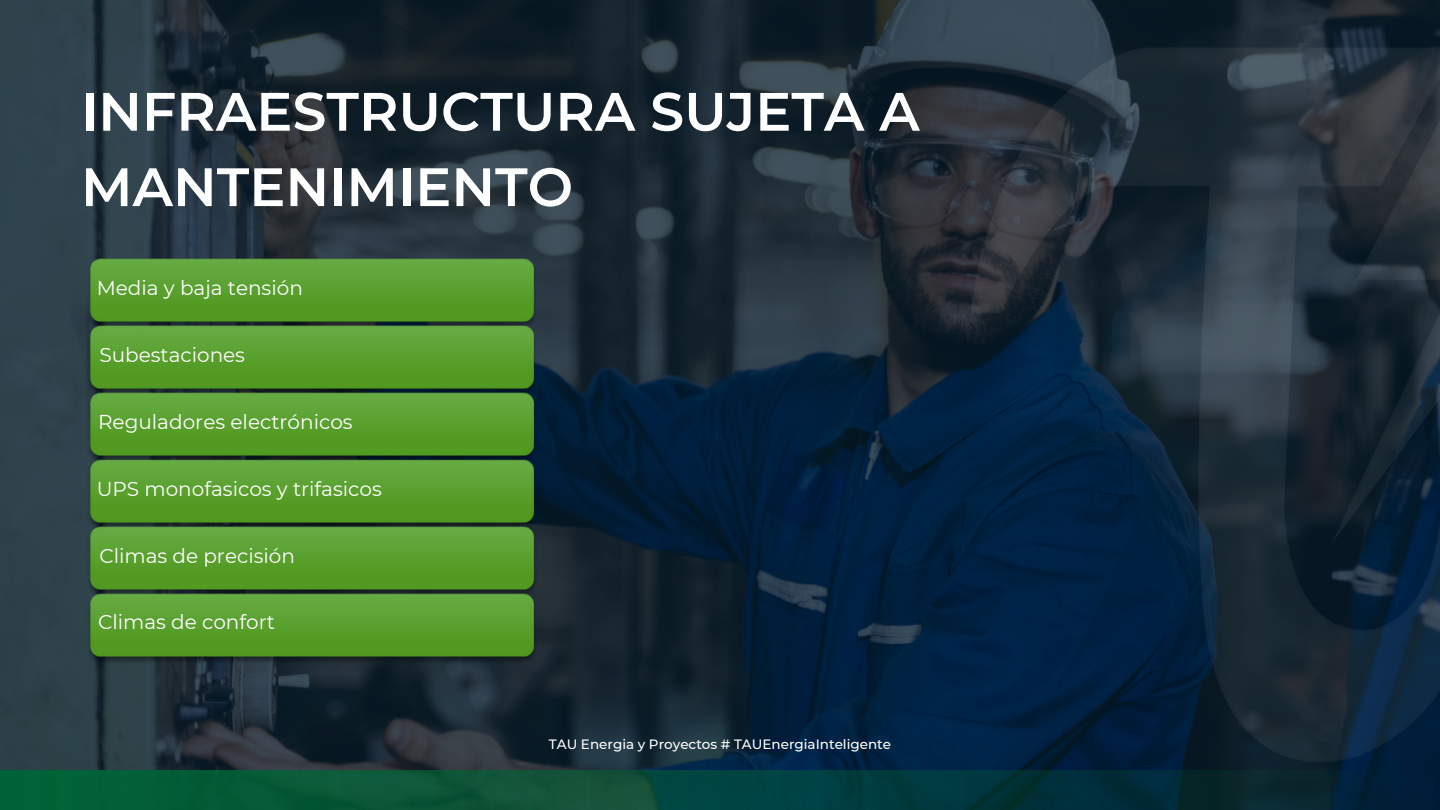
<style>
.page{position:relative;width:1440px;height:810px;background:#fff}
.page>*{position:absolute;margin:0;border:0;box-sizing:border-box;transform-origin:0 0}
.t1{font:600 54px/75.3px "Montserrat";color:#fff}
.t2{font:20.1px "Montserrat";color:#fff}
.t3{font:19.95px "Montserrat";color:#fff}
.t4{font:500 13.5px "Montserrat";color:#fff}
</style>
<div class="page">
<img style="left:0;top:0;width:1440px;height:771px">
<img style="left:81px;top:257px;width:459px;height:67px">
<img style="left:81px;top:324px;width:459px;height:67px">
<img style="left:81px;top:391px;width:459px;height:67px">
<img style="left:81px;top:458px;width:459px;height:67px">
<img style="left:81px;top:525px;width:459px;height:67px">
<img style="left:81px;top:592px;width:459px;height:74px">
<img style="left:0;top:771px;width:1440px;height:39px">
<h2 class="t1" style="left:81px;top:74px;width:840px">INFRAESTRUCTURA SUJETA A<br>MANTENIMIENTO</h2>
<p class="t3" style="left:97px;top:276px;width:208px">Media y baja tensión</p>
<h2 class="t3" style="left:99px;top:343px;width:147px">Subestaciones</h2>
<h2 class="t2" style="left:98px;top:410px;width:256px">Reguladores electrónicos</h2>
<p class="t3" style="left:97px;top:477px;width:287px">UPS monofasicos y trifasicos</p>
<h2 class="t3" style="left:99px;top:544px;width:197px">Climas de precisión</h2>
<p class="t3" style="left:98px;top:610px;width:178px">Climas de confort</p>
<p class="t4" style="left:549px;top:736px;width:344px">TAU Energia y Proyectos # TAUEnergiaInteligente</p>
</div>
